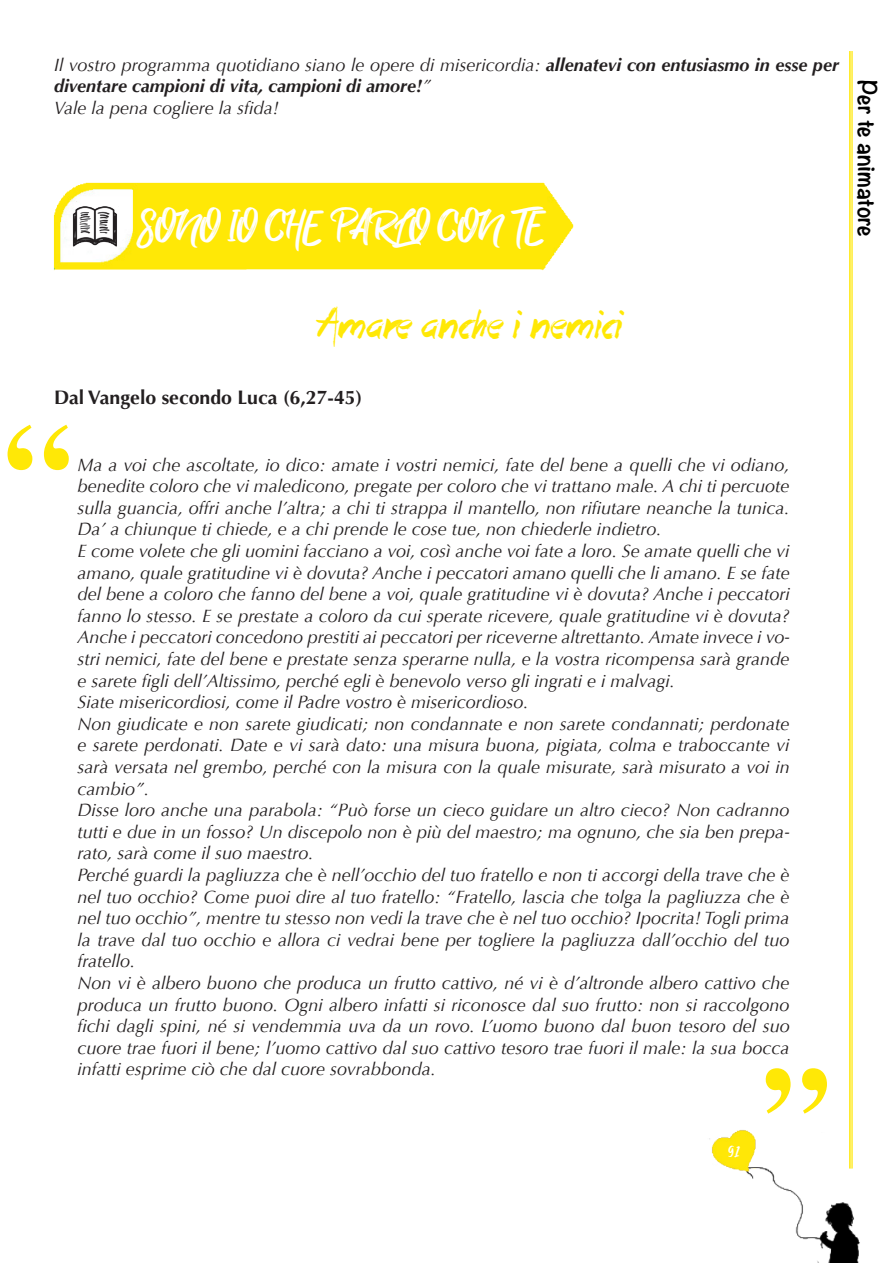
<style>
.page{position:relative;width:893px;height:1263px;background:#fff}
.page>*{position:absolute;margin:0;border:0;box-sizing:border-box;transform-origin:0 0}
.t1{font:700 135px "Times";color:#ffe806}
.t2{font:45px "Billy Ohio";color:#fff}
.t3{font:39px "Dead Island";color:#ffe806}
.t4{font:700 22.5px "Noteworthy";letter-spacing:-.01em;color:#000}
.t5{font:21px "Billy Ohio";color:#fff}
.t6{font:700 19.5px "Optima";color:#231f20}
.t7{font:italic 18px/21.6px "Optima";color:#231f20;text-align:justify}
.t8{font:italic 700 18px/21.6px "Optima";color:#231f20}
.s1{font-weight:400}
</style>
<div class="page">
<img style="left:162px;top:182px;width:412px;height:89px">
<hr style="left:852px;top:51px;width:1px;height:1117px;background:#ffe806">
<hr style="left:851px;top:51px;width:1px;height:1117px;background:#ffe806">
<hr style="left:849px;top:51px;width:1px;height:1117px;background:#ffe806">
<img style="left:53px;top:182px;width:109px;height:89px">
<img style="left:709px;top:1074px;width:151px;height:189px">
<p class="t8" style="left:54px;top:54px;width:786px"><span class="s1">Il vostro programma quotidiano siano le opere di misericordia:</span> allenatevi con entusiasmo in esse per diventare campioni di vita, campioni di amore!<span class="s1">”</span></p>
<p class="t7" style="left:54px;top:97px;width:226px">Vale la pena cogliere la sfida!</p>
<p class="t2" style="left:138px;top:200px;width:407px">SONO IO CHE PARLO CON TE</p>
<p class="t4" style="left:887px;top:80px;width:159px;rotate:90deg">Per te animatore</p>
<p class="t3" style="left:316px;top:306px;width:308px">Amare anche i nemici</p>
<p class="t6" style="left:54px;top:386px;width:310px">Dal Vangelo secondo Luca (6,27-45)</p>
<p class="t1" style="left:3px;top:343px;width:69px">“</p>
<p class="t7" style="left:77px;top:454px;width:714px">Ma a voi che ascoltate, io dico: amate i vostri nemici, fate del bene a quelli che vi odiano, benedite coloro che vi maledicono, pregate per coloro che vi trattano male. A chi ti percuote sulla guancia, offri anche l’altra; a chi ti strappa il mantello, non rifiutare neanche la tunica.<br>Da’ a chiunque ti chiede, e a chi prende le cose tue, non chiederle indietro.</p>
<p class="t7" style="left:77px;top:540px;width:714px">E come volete che gli uomini facciano a voi, così anche voi fate a loro. Se amate quelli che vi amano, quale gratitudine vi è dovuta? Anche i peccatori amano quelli che li amano. E se fate del bene a coloro che fanno del bene a voi, quale gratitudine vi è dovuta? Anche i peccatori fanno lo stesso. E se prestate a coloro da cui sperate ricevere, quale gratitudine vi è dovuta?<br>Anche i peccatori concedono prestiti ai peccatori per riceverne altrettanto. Amate invece i vo&shy;stri nemici, fate del bene e prestate senza sperarne nulla, e la vostra ricompensa sarà grande e sarete figli dell’Altissimo, perché egli è benevolo verso gli ingrati e i malvagi.</p>
<p class="t7" style="left:77px;top:691px;width:453px">Siate misericordiosi, come il Padre vostro è misericordioso.</p>
<p class="t7" style="left:77px;top:713px;width:714px">Non giudicate e non sarete giudicati; non condannate e non sarete condannati; perdonate e sarete perdonati. Date e vi sarà dato: una misura buona, pigiata, colma e traboccante vi sarà versata nel grembo, perché con la misura con la quale misurate, sarà misurato a voi in cambio”.</p>
<p class="t7" style="left:77px;top:799px;width:714px">Disse loro anche una parabola: “Può forse un cieco guidare un altro cieco? Non cadranno tutti e due in un fosso? Un discepolo non è più del maestro; ma ognuno, che sia ben prepa&shy;rato, sarà come il suo maestro.</p>
<p class="t7" style="left:77px;top:864px;width:714px">Perché guardi la pagliuzza che è nell’occhio del tuo fratello e non ti accorgi della trave che è nel tuo occhio? Come puoi dire al tuo fratello: “Fratello, lascia che tolga la pagliuzza che è nel tuo occhio”, mentre tu stesso non vedi la trave che è nel tuo occhio? Ipocrita! Togli prima la trave dal tuo occhio e allora ci vedrai bene per togliere la pagliuzza dall’occhio del tuo fratello.</p>
<p class="t7" style="left:77px;top:972px;width:714px">Non vi è albero buono che produca un frutto cattivo, né vi è d’altronde albero cattivo che produca un frutto buono. Ogni albero infatti si riconosce dal suo frutto: non si raccolgono fichi dagli spini, né si vendemmia uva da un rovo. L’uomo buono dal buon tesoro del suo cuore trae fuori il bene; l’uomo cattivo dal suo cattivo tesoro trae fuori il male: la sua bocca infatti esprime ciò che dal cuore sovrabbonda.</p>
<p class="t1" style="left:831px;top:1195px;width:69px;rotate:-180deg">“</p>
<p class="t5" style="left:728px;top:1138px;width:13px">91</p>
</div>
